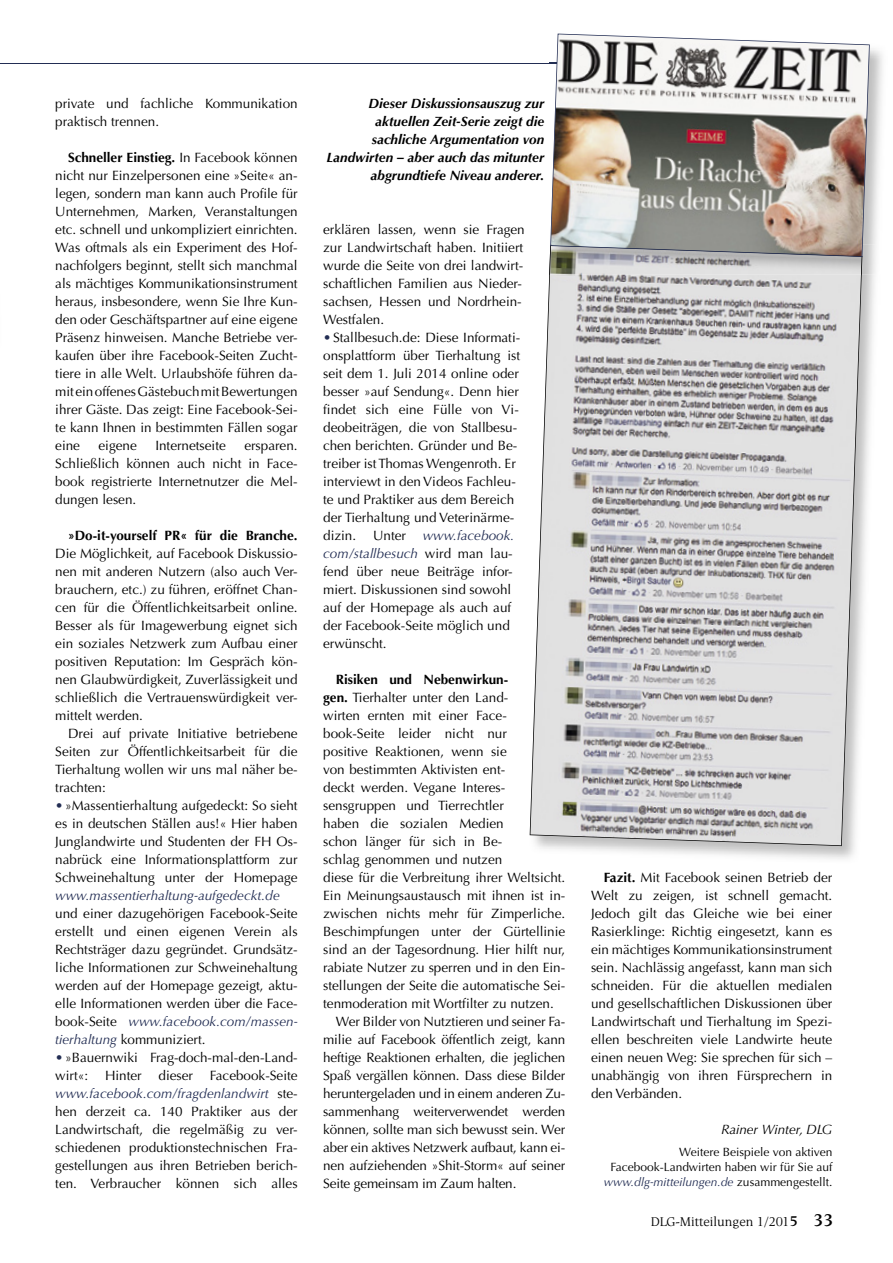
<style>
.page{position:relative;width:893px;height:1263px;background:#fff}
.page>*{position:absolute;margin:0;border:0;box-sizing:border-box;transform-origin:0 0}
.t1{font:13.5px/18px "Optima LT Std";color:#000;text-align:justify}
.t2{font:italic 700 13.5px/18px "Optima LT Std";letter-spacing:.005em;color:#000;text-align:right}
.t3{font:700 13.5px "Optima LT Std";color:#000}
.t4{font:italic 13.5px "Optima LT Std";color:#222d53}
.t5{font:13.5px "Esperanto";color:#000}
.t6{font:italic 13.5px "Optima LT Std";color:#000}
.t7{font:12px/15px "Optima LT Std";color:#000;text-align:right}
.s1{font-weight:700}
.s2{color:#222d53}
.s3{font-style:italic;color:#222d53}
.s4{font-weight:600;font-size:15px}
.s5{font-weight:600;font-size:18px}
</style>
<div class="page">
<hr style="left:0;top:63px;width:833px;height:1px;background:#222d53">
<svg style="left:530px;top:275px;width:332px;height:571px;fill:#e0dfe0"></svg>
<img style="left:549px;top:33px;width:333px;height:211px">
<img style="left:862px;top:244px;width:17px;height:31px">
<img style="left:550px;top:257px;width:312px;height:18px">
<img style="left:550px;top:34px;width:320px;height:223px">
<p class="t1" style="left:55px;top:95px;width:244px">private und fachliche Kommunikation praktisch trennen.</p>
<p class="t1" style="left:55px;top:149px;width:244px;text-indent:13px"><span class="s1">Schneller Einstieg.</span> In Facebook können nicht nur Einzelpersonen eine »Seite« an&shy;legen, sondern man kann auch Profile für Unternehmen, Marken, Veranstaltungen etc. schnell und unkompliziert einrichten.<br>Was oftmals als ein Experiment des Hof&shy;nachfolgers beginnt, stellt sich manchmal als mächtiges Kommunikationsinstrument heraus, insbesondere, wenn Sie Ihre Kun&shy;den oder Geschäftspartner auf eine eigene Präsenz hinweisen. Manche Betriebe ver&shy;kaufen über ihre Facebook-Seiten Zucht&shy;tiere in alle Welt. Urlaubshöfe führen da&shy;mit ein offenes Gästebuch mit Bewertungen ihrer Gäste. Das zeigt: Eine Facebook-Sei&shy;te kann Ihnen in bestimmten Fällen sogar eine</p>
<p class="t1" style="left:99px;top:437px;width:40px">eigene</p>
<p class="t1" style="left:155px;top:437px;width:72px">Internetseite</p>
<p class="t1" style="left:55px;top:437px;width:244px;text-indent:189px">ersparen.<br>Schließlich können auch nicht in Face&shy;book registrierte Internetnutzer die Mel&shy;dungen lesen.</p>
<p class="t3" style="left:68px;top:527px;width:231px">»Do-it-yourself PR« für die Branche.</p>
<p class="t1" style="left:55px;top:545px;width:244px">Die Möglichkeit, auf Facebook Diskussio&shy;nen mit anderen Nutzern (also auch Ver&shy;brauchern, etc.) zu führen, eröffnet Chan&shy;cen für die Öffentlichkeitsarbeit online.<br>Besser als für Imagewerbung eignet sich ein soziales Netzwerk zum Aufbau einer positiven Reputation: Im Gespräch kön&shy;nen Glaubwürdigkeit, Zuverlässigkeit und schließlich die Vertrauenswürdigkeit ver&shy;mittelt werden.</p>
<p class="t1" style="left:55px;top:724px;width:244px;text-indent:13px">Drei auf private Initiative betriebene Seiten zur Öffentlichkeitsarbeit für die Tierhaltung wollen wir uns mal näher be&shy;trachten:</p>
<p class="t1" style="left:55px;top:796px;width:244px"><span class="s2">•</span> »Massentierhaltung aufgedeckt: So sieht es in deutschen Ställen aus!« Hier haben Junglandwirte und Studenten der FH Os&shy;nabrück eine Informationsplattform zur Schweinehaltung unter der Homepage</p>
<p class="t4" style="left:55px;top:887px;width:226px">www.massentierhaltung-aufgedeckt.de</p>
<p class="t1" style="left:55px;top:904px;width:244px">und einer dazugehörigen Facebook-Seite erstellt und einen eigenen Verein als Rechtsträger dazu gegründet. Grundsätz&shy;liche Informationen zur Schweinehaltung werden auf der Homepage gezeigt, aktu&shy;elle Informationen werden über die Face&shy;book-Seite <span class="s3">www.facebook.com/massen&shy;tierhaltung</span> kommuniziert.</p>
<p class="t1" style="left:55px;top:1048px;width:244px"><span class="s2">•</span> »Bauernwiki Frag-doch-mal-den-Land&shy;wirt«: Hinter dieser Facebook-Seite <span class="s3">www.facebook.com/fragdenlandwirt</span> ste&shy;hen derzeit ca. 140 Praktiker aus der Landwirtschaft, die regelmäßig zu ver&shy;schiedenen produktionstechnischen Fra&shy;gestellungen aus ihren Betrieben berich&shy;ten. Verbraucher können sich alles</p>
<p class="t2" style="left:326px;top:95px;width:219px">Dieser Diskussionsauszug zur aktuellen Zeit-Serie zeigt die sachliche Argumentation von<br>Landwirten – aber auch das mitunter abgrundtiefe Niveau anderer.</p>
<p class="t1" style="left:323px;top:220px;width:203px;text-align:left">erklären lassen, wenn sie Fragen zur Landwirtschaft haben. Initiiert wurde die Seite von drei landwirt&shy;schaftlichen Familien aus Nieder&shy;sachsen, Hessen und Nordrhein-<br>Westfalen.</p>
<p class="t1" style="left:323px;top:328px;width:199px;text-align:left"><span class="s2">•</span> Stallbesuch.de: Diese Informati&shy;onsplattform über Tierhaltung ist seit dem 1. Juli 2014 online oder besser »auf Sendung«. Denn hier findet sich eine Fülle von Vi&shy;deobeiträgen, die von Stallbesu&shy;chen berichten. Gründer und Be&shy;treiber ist Thomas Wengenroth. Er interviewt in den Videos Fachleu&shy;te und Praktiker aus dem Bereich der Tierhaltung und Veterinärme&shy;dizin. Unter <span class="s3">www.facebook. com/stallbesuch</span> wird man lau&shy;fend über neue Beiträge infor&shy;miert. Diskussionen sind sowohl auf der Homepage als auch auf der Facebook-Seite möglich und erwünscht.</p>
<p class="t3" style="left:336px;top:671px;width:174px">Risiken und Nebenwirkun-</p>
<p class="t1" style="left:323px;top:688px;width:187px"><span class="s1">gen.</span> Tierhalter unter den Land-</p>
<p class="t1" style="left:323px;top:706px;width:185px">wirten ernten mit einer Face-</p>
<p class="t1" style="left:323px;top:724px;width:185px">book-Seite leider nicht nur</p>
<p class="t1" style="left:323px;top:742px;width:185px">positive Reaktionen, wenn sie</p>
<p class="t1" style="left:323px;top:760px;width:184px">von bestimmten Aktivisten ent-</p>
<p class="t1" style="left:323px;top:778px;width:184px">deckt werden. Vegane Interes-</p>
<p class="t1" style="left:323px;top:796px;width:182px">sensgruppen und Tierrechtler</p>
<p class="t1" style="left:323px;top:814px;width:182px">haben die sozialen Medien</p>
<p class="t1" style="left:323px;top:832px;width:181px">schon länger für sich in Be-</p>
<p class="t1" style="left:323px;top:850px;width:181px">schlag genommen und nutzen</p>
<p class="t1" style="left:323px;top:868px;width:244px">diese für die Verbreitung ihrer Weltsicht.</p>
<p class="t1" style="left:323px;top:886px;width:244px">Ein Meinungsaustausch mit ihnen ist in-</p>
<p class="t1" style="left:323px;top:904px;width:244px">zwischen nichts mehr für Zimperliche.</p>
<p class="t1" style="left:323px;top:922px;width:244px">Beschimpfungen unter der Gürtellinie</p>
<p class="t1" style="left:323px;top:940px;width:244px">sind an der Tagesordnung. Hier hilft nur,</p>
<p class="t1" style="left:323px;top:958px;width:244px">rabiate Nutzer zu sperren und in den Ein-</p>
<p class="t1" style="left:323px;top:976px;width:244px">stellungen der Seite die automatische Sei-</p>
<p class="t1" style="left:323px;top:994px;width:232px">tenmoderation mit Wortfilter zu nutzen.</p>
<p class="t1" style="left:336px;top:1012px;width:231px">Wer Bilder von Nutztieren und seiner Fa-</p>
<p class="t1" style="left:323px;top:1030px;width:244px">milie auf Facebook öffentlich zeigt, kann</p>
<p class="t1" style="left:323px;top:1048px;width:244px">heftige Reaktionen erhalten, die jeglichen</p>
<p class="t1" style="left:323px;top:1066px;width:244px">Spaß vergällen können. Dass diese Bilder</p>
<p class="t1" style="left:323px;top:1084px;width:244px">heruntergeladen und in einem anderen Zu-</p>
<p class="t1" style="left:323px;top:1102px;width:244px">sammenhang weiterverwendet werden</p>
<p class="t1" style="left:323px;top:1120px;width:244px">können, sollte man sich bewusst sein. Wer</p>
<p class="t1" style="left:323px;top:1138px;width:244px">aber ein aktives Netzwerk aufbaut, kann ei-</p>
<p class="t1" style="left:323px;top:1156px;width:244px">nen aufziehenden »Shit-Storm« auf seiner</p>
<p class="t1" style="left:323px;top:1174px;width:195px">Seite gemeinsam im Zaum halten.</p>
<p class="t1" style="left:591px;top:868px;width:243px;text-indent:13px"><span class="s1">Fazit.</span> Mit Facebook seinen Betrieb der Welt zu zeigen, ist schnell gemacht.<br>Jedoch gilt das Gleiche wie bei einer Rasierklinge: Richtig eingesetzt, kann es ein mächtiges Kommunikationsinstrument sein. Nachlässig angefasst, kann man sich schneiden. Für die aktuellen medialen und gesellschaftlichen Diskussionen über Landwirtschaft und Tierhaltung im Spezi&shy;ellen beschreiten viele Landwirte heute einen neuen Weg: Sie sprechen für sich – unabhängig von ihren Fürsprechern in den Verbänden.</p>
<p class="t6" style="left:721px;top:1121px;width:113px">Rainer Winter, DLG</p>
<p class="t7" style="left:604px;top:1144px;width:230px">Weitere Beispiele von aktiven<br>Facebook-Landwirten haben wir für Sie auf <span class="s3">www.dlg-mitteilungen.de</span> zusammengestellt.</p>
<p class="t5" style="left:651px;top:1214px;width:184px">DLG-Mitteilungen 1/201<span class="s4">5</span> <span class="s5">33</span></p>
</div>
